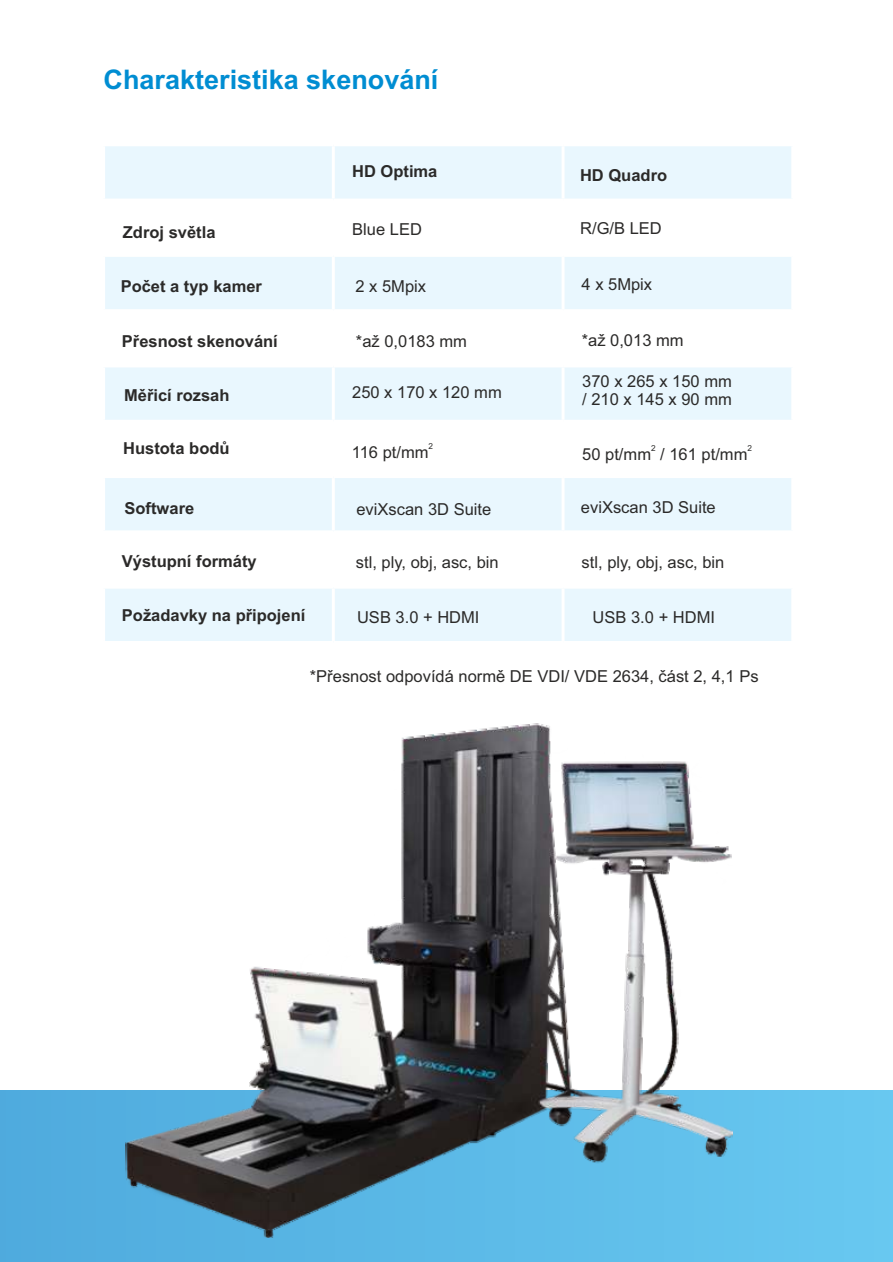
<style>
.page{position:relative;width:893px;height:1262px;background:#fff}
.page>*{position:absolute;margin:0;border:0;box-sizing:border-box;transform-origin:0 0}
.t1{font:700 27px "Arial";color:#008dd2}
.t2{font:16.5px/18px "Arial";color:#2b2a29}
.t3{font:700 16.5px "Arial";color:#2b2a29}
.t4{font:8.25px "Arial";color:#2b2a29}
</style>
<div class="page">
<div style="left:0;top:1090px;width:893px;height:172px;background:linear-gradient(to right,#4faadd,#68c8f0)"></div>
<svg style="left:105px;top:146px;width:686px;height:495px;fill:#e9f7fe"></svg>
<hr style="left:332px;top:146px;width:3px;height:53px;background:#fff">
<hr style="left:561px;top:146px;width:3px;height:53px;background:#fff">
<hr style="left:102px;top:199px;width:231px;height:3px;background:#fff">
<hr style="left:333px;top:199px;width:230px;height:3px;background:#fff">
<hr style="left:332px;top:202px;width:3px;height:52px;background:#fff">
<hr style="left:563px;top:199px;width:231px;height:3px;background:#fff">
<hr style="left:561px;top:202px;width:3px;height:52px;background:#fff">
<hr style="left:102px;top:254px;width:231px;height:3px;background:#fff">
<hr style="left:333px;top:254px;width:230px;height:3px;background:#fff">
<hr style="left:332px;top:257px;width:3px;height:52px;background:#fff">
<hr style="left:563px;top:254px;width:231px;height:3px;background:#fff">
<hr style="left:561px;top:257px;width:3px;height:52px;background:#fff">
<hr style="left:102px;top:309px;width:231px;height:3px;background:#fff">
<hr style="left:333px;top:309px;width:230px;height:3px;background:#fff">
<hr style="left:332px;top:312px;width:3px;height:52px;background:#fff">
<hr style="left:563px;top:309px;width:231px;height:3px;background:#fff">
<hr style="left:561px;top:312px;width:3px;height:52px;background:#fff">
<hr style="left:102px;top:364px;width:231px;height:3px;background:#fff">
<hr style="left:333px;top:364px;width:230px;height:3px;background:#fff">
<hr style="left:332px;top:367px;width:3px;height:53px;background:#fff">
<hr style="left:563px;top:364px;width:231px;height:3px;background:#fff">
<hr style="left:561px;top:367px;width:3px;height:53px;background:#fff">
<hr style="left:102px;top:420px;width:231px;height:3px;background:#fff">
<hr style="left:333px;top:420px;width:230px;height:3px;background:#fff">
<hr style="left:332px;top:423px;width:3px;height:52px;background:#fff">
<hr style="left:563px;top:420px;width:231px;height:3px;background:#fff">
<hr style="left:561px;top:423px;width:3px;height:52px;background:#fff">
<hr style="left:102px;top:475px;width:231px;height:3px;background:#fff">
<hr style="left:333px;top:475px;width:230px;height:3px;background:#fff">
<hr style="left:332px;top:478px;width:3px;height:52px;background:#fff">
<hr style="left:563px;top:475px;width:231px;height:3px;background:#fff">
<hr style="left:561px;top:478px;width:3px;height:52px;background:#fff">
<hr style="left:102px;top:530px;width:231px;height:3px;background:#fff">
<hr style="left:333px;top:530px;width:230px;height:3px;background:#fff">
<hr style="left:332px;top:533px;width:3px;height:52px;background:#fff">
<hr style="left:563px;top:530px;width:231px;height:3px;background:#fff">
<hr style="left:561px;top:533px;width:3px;height:52px;background:#fff">
<hr style="left:102px;top:585px;width:231px;height:3px;background:#fff">
<hr style="left:333px;top:585px;width:230px;height:3px;background:#fff">
<hr style="left:332px;top:588px;width:3px;height:53px;background:#fff">
<hr style="left:563px;top:585px;width:231px;height:3px;background:#fff">
<hr style="left:561px;top:588px;width:3px;height:53px;background:#fff">
<img style="left:125px;top:724px;width:607px;height:513px">
<h1 class="t1" style="left:104px;top:69px;width:336px">Charakteristika skenování</h1>
<p class="t3" style="left:123px;top:226px;width:94px">Zdroj světla</p>
<p class="t3" style="left:352px;top:165px;width:87px">HD Optima</p>
<p class="t3" style="left:580px;top:169px;width:89px">HD Quadro</p>
<p class="t2" style="left:352px;top:222px;width:71px">Blue LED</p>
<p class="t2" style="left:580px;top:220px;width:83px">R/G/B LED</p>
<p class="t3" style="left:121px;top:280px;width:143px">Počet a typ kamer</p>
<p class="t2" style="left:355px;top:278px;width:72px">2 x 5Mpix</p>
<p class="t2" style="left:581px;top:277px;width:72px">4 x 5Mpix</p>
<p class="t3" style="left:122px;top:335px;width:157px">Přesnost skenování</p>
<p class="t2" style="left:356px;top:334px;width:112px">*až 0,0183 mm</p>
<p class="t2" style="left:581px;top:332px;width:103px">*až 0,013 mm</p>
<p class="t3" style="left:124px;top:389px;width:107px">Měřicí rozsah</p>
<p class="t2" style="left:352px;top:384px;width:151px">250 x 170 x 120 mm</p>
<p class="t2" style="left:582px;top:373px;width:151px">370 x 265 x 150 mm / 210 x 145 x 90 mm</p>
<p class="t3" style="left:123px;top:442px;width:108px">Hustota bodů</p>
<p class="t4" style="left:428px;top:443px;width:6px">2</p>
<p class="t2" style="left:352px;top:444px;width:78px">116 pt/mm</p>
<p class="t4" style="left:651px;top:445px;width:6px">2</p>
<p class="t4" style="left:747px;top:445px;width:6px">2</p>
<p class="t2" style="left:582px;top:446px;width:167px">50 pt/mm / 161 pt/mm</p>
<p class="t3" style="left:124px;top:501px;width:71px">Software</p>
<p class="t2" style="left:356px;top:502px;width:136px">eviXscan 3D Suite</p>
<p class="t2" style="left:581px;top:500px;width:136px">eviXscan 3D Suite</p>
<p class="t3" style="left:122px;top:554px;width:136px">Výstupní formáty</p>
<p class="t2" style="left:356px;top:555px;width:144px">stl, ply, obj, asc, bin</p>
<p class="t2" style="left:581px;top:554px;width:144px">stl, ply, obj, asc, bin</p>
<p class="t3" style="left:122px;top:609px;width:185px">Požadavky na připojení</p>
<p class="t2" style="left:357px;top:609px;width:124px">USB 3.0 + HDMI</p>
<p class="t2" style="left:592px;top:609px;width:124px">USB 3.0 + HDMI</p>
<p class="t2" style="left:310px;top:669px;width:450px">*Přesnost odpovídá normě DE VDI/ VDE 2634, část 2, 4,1 Ps</p>
</div>
